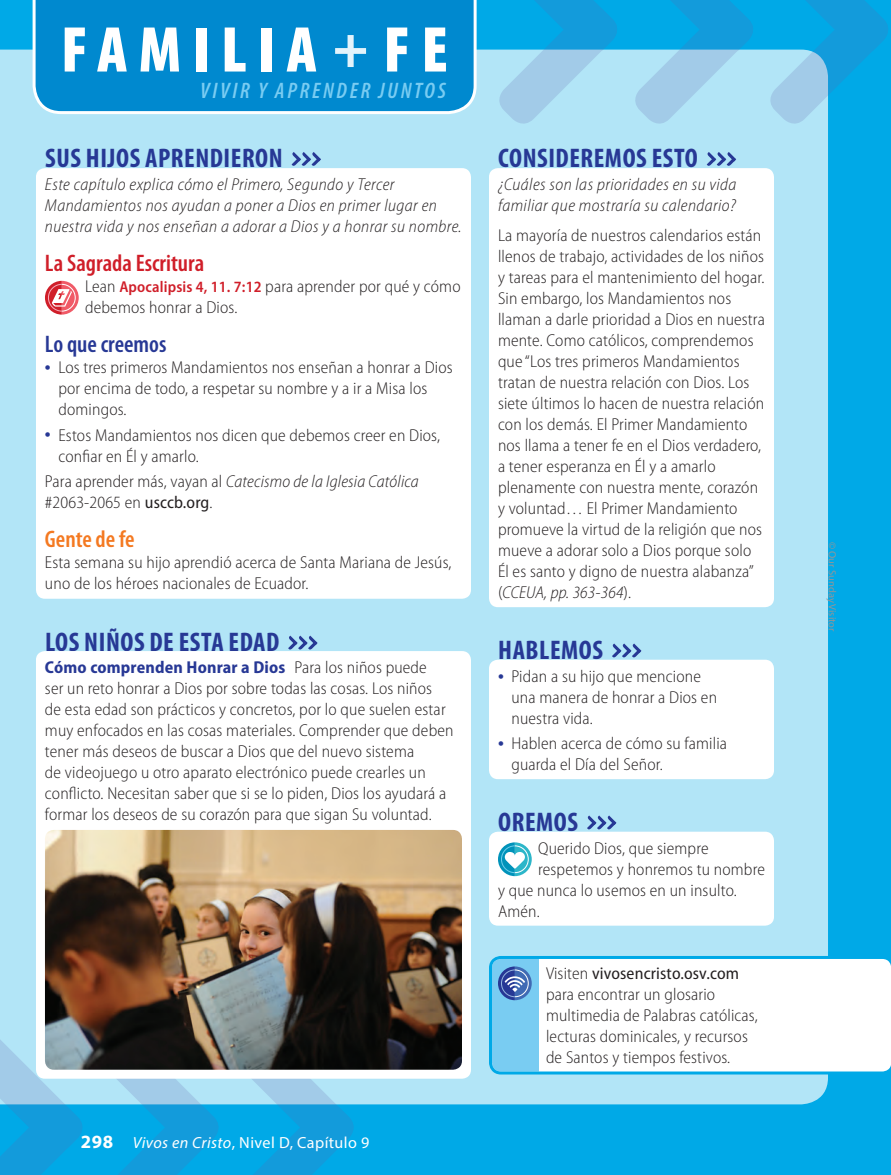
<style>
.page{position:relative;width:891px;height:1175px;background:#00a9e7}
.page>*{position:absolute;margin:0;border:0;box-sizing:border-box;transform-origin:0 0}
.t1{font:900 condensed 65.25px "Myriad Pro";letter-spacing:.17em;color:#fff}
.t2{font:700 condensed 27px "Myriad Pro";letter-spacing:.02em;color:#273895}
.t3{font:600 condensed 24px "Myriad Pro";color:#d01e29}
.t4{font:600 condensed 24px "Myriad Pro";color:#273895}
.t5{font:600 condensed 24px "Myriad Pro";color:#f47921}
.t6{font:italic 600 condensed 22.5px "Myriad Pro";letter-spacing:.12em;color:#79ccf2}
.t7{font:300 semi-condensed 17.25px/21px "Myriad Pro";letter-spacing:.01em;color:#231f20}
.t8{font:italic 300 semi-condensed 17.25px/21px "Myriad Pro";letter-spacing:.025em;color:#231f20}
.t9{font:16.2px "Myriad Pro";letter-spacing:.025em;color:#fff}
.t10{font:10.5px "Myriad Pro";color:#939598}
.s1{font-weight:700;font-stretch:semi-expanded;font-size:60px;color:#e3f3fb}
.s2{font-weight:600;font-size:15.75px;color:#d01e29}
.s3{font-weight:700;font-stretch:normal;color:#273895}
.s4{font-style:italic}
.s5{font-weight:400}
.s6{font-weight:700;color:#273895}
.s7{font-weight:700;font-size:18.75px}
</style>
<div class="page">
<div style="left:0;top:50px;width:828px;height:1054px;background:#b2e5f7"></div>
<svg style="left:493px;top:0;width:130px;height:129px"></svg>
<svg style="left:95px;top:1078px;width:129px;height:97px"></svg>
<svg style="left:230px;top:1078px;width:129px;height:97px"></svg>
<div style="left:33px;top:0;width:444px;height:114px;background:#0089cf"></div>
<svg style="left:292px;top:152px;width:29px;height:15px"></svg>
<div style="left:36px;top:168px;width:435px;height:431px;background:#fff;border-radius:9px"></div>
<svg style="left:45px;top:281px;width:34px;height:34px"></svg>
<svg style="left:587px;top:815px;width:29px;height:15px"></svg>
<div style="left:489px;top:831px;width:285px;height:94px;background:#fff;border-radius:9px"></div>
<svg style="left:498px;top:842px;width:34px;height:34px"></svg>
<svg style="left:612px;top:643px;width:29px;height:15px"></svg>
<div style="left:489px;top:660px;width:285px;height:119px;background:#fff;border-radius:9px"></div>
<svg style="left:707px;top:152px;width:29px;height:15px"></svg>
<div style="left:489px;top:168px;width:285px;height:439px;background:#fff;border-radius:9px"></div>
<svg style="left:288px;top:635px;width:30px;height:15px"></svg>
<div style="left:36px;top:651px;width:435px;height:427px;background:#fff;border-radius:9px"></div>
<svg style="left:489px;top:956px;width:402px;height:118px;background:#e1f2fb"></svg>
<img style="left:45px;top:830px;width:417px;height:239px">
<svg style="left:0;top:1027px;width:84px;height:148px"></svg>
<svg style="left:629px;top:0;width:259px;height:129px"></svg>
<h1 class="t1" style="left:61px;top:13px;width:389px">FAMILIA<span class="s1">+</span>FE</h1>
<h3 class="t6" style="left:200px;top:79px;width:247px">VIVIR Y APRENDER JUNTOS</h3>
<h2 class="t2" style="left:45px;top:141px;width:239px">SUS HIJOS APRENDIERON</h2>
<p class="t8" style="left:45px;top:174px;width:418px">Este capítulo explica cómo el Primero, Segundo y Tercer<br>Mandamientos nos ayudan a poner a Dios en primer lugar en nuestra vida y nos enseñan a adorar a Dios y a honrar su nombre.</p>
<h3 class="t3" style="left:45px;top:250px;width:161px">La Sagrada Escritura</h3>
<p class="t7" style="left:85px;top:276px;width:377px">Lean <span class="s2">Apocalipsis 4, 11. 7:12</span> para aprender por qué y cómo debemos honrar a Dios.</p>
<h3 class="t4" style="left:45px;top:331px;width:123px">Lo que creemos</h3>
<p class="t7" style="left:58px;top:357px;width:396px;text-indent:-14px"><span class="s3">•</span> Los tres primeros Mandamientos nos enseñan a honrar a Dios por encima de todo, a respetar su nombre y a ir a Misa los domingos.</p>
<p class="t7" style="left:58px;top:425px;width:383px;text-indent:-14px"><span class="s3">•</span> Estos Mandamientos nos dicen que debemos creer en Dios, confiar en Él y amarlo.</p>
<p class="t7" style="left:45px;top:471px;width:375px">Para aprender más, vayan al <span class="s4">Catecismo de la Iglesia Católica </span>#2063-2065 en <span class="s5">usccb.org</span>.</p>
<h3 class="t5" style="left:45px;top:526px;width:91px">Gente de fe</h3>
<p class="t7" style="left:45px;top:552px;width:408px">Esta semana su hijo aprendió acerca de Santa Mariana de Jesús, uno de los héroes nacionales de Ecuador.</p>
<h2 class="t2" style="left:45px;top:625px;width:236px">LOS NIÑOS DE ESTA EDAD</h2>
<p class="t7" style="left:45px;top:657px;width:410px"><span class="s6">Cómo comprenden Honrar a Dios</span> Para los niños puede<br>ser un reto honrar a Dios por sobre todas las cosas. Los niños<br>de esta edad son prácticos y concretos, por lo que suelen estar muy enfocados en las cosas materiales. Comprender que deben tener más deseos de buscar a Dios que del nuevo sistema<br>de videojuego u otro aparato electrónico puede crearles un conflicto. Necesitan saber que si se lo piden, Dios los ayudará a formar los deseos de su corazón para que sigan Su voluntad.</p>
<p class="t9" style="left:81px;top:1133px;width:290px"><span class="s7">298</span> <span class="s4">Vivos en Cristo</span>, Nivel D, Capítulo 9</p>
<h2 class="t2" style="left:498px;top:141px;width:201px">CONSIDEREMOS ESTO</h2>
<p class="t8" style="left:498px;top:174px;width:240px">¿Cuáles son las prioridades en su vida familiar que mostraría su calendario?</p>
<p class="t7" style="left:498px;top:225px;width:268px">La mayoría de nuestros calendarios están llenos de trabajo, actividades de los niños y tareas para el mantenimiento del hogar.<br>Sin embargo, los Mandamientos nos llaman a darle prioridad a Dios en nuestra mente. Como católicos, comprendemos que “Los tres primeros Mandamientos tratan de nuestra relación con Dios. Los siete últimos lo hacen de nuestra relación con los demás. El Primer Mandamiento nos llama a tener fe en el Dios verdadero, a tener esperanza en Él y a amarlo plenamente con nuestra mente, corazón y voluntad… El Primer Mandamiento promueve la virtud de la religión que nos mueve a adorar solo a Dios porque solo Él es santo y digno de nuestra alabanza” (<span class="s4">CCEUA, pp. 363-364</span>).</p>
<h2 class="t2" style="left:498px;top:633px;width:106px">HABLEMOS</h2>
<p class="t7" style="left:511px;top:666px;width:207px;text-indent:-14px"><span class="s3">•</span> Pidan a su hijo que mencione una manera de honrar a Dios en nuestra vida.</p>
<p class="t7" style="left:511px;top:733px;width:217px;text-indent:-14px"><span class="s3">•</span> Hablen acerca de cómo su familia guarda el Día del Señor.</p>
<h2 class="t2" style="left:498px;top:805px;width:81px">OREMOS</h2>
<p class="t7" style="left:538px;top:838px;width:172px">Querido Dios, que siempre</p>
<p class="t7" style="left:538px;top:858px;width:228px">respetemos y honremos tu nombre</p>
<p class="t7" style="left:498px;top:879px;width:240px">y que nunca lo usemos en un insulto.</p>
<p class="t7" style="left:498px;top:900px;width:43px">Amén.</p>
<p class="t7" style="left:546px;top:962px;width:213px">Visiten <span class="s5">vivosencristo.osv.com </span>para encontrar un glosario multimedia de Palabras católicas, lecturas dominicales, y recursos de Santos y tiempos festivos.</p>
<p class="t10" style="left:839px;top:542px;width:91px;rotate:90deg">© Our Sunday Visitor</p>
</div>
